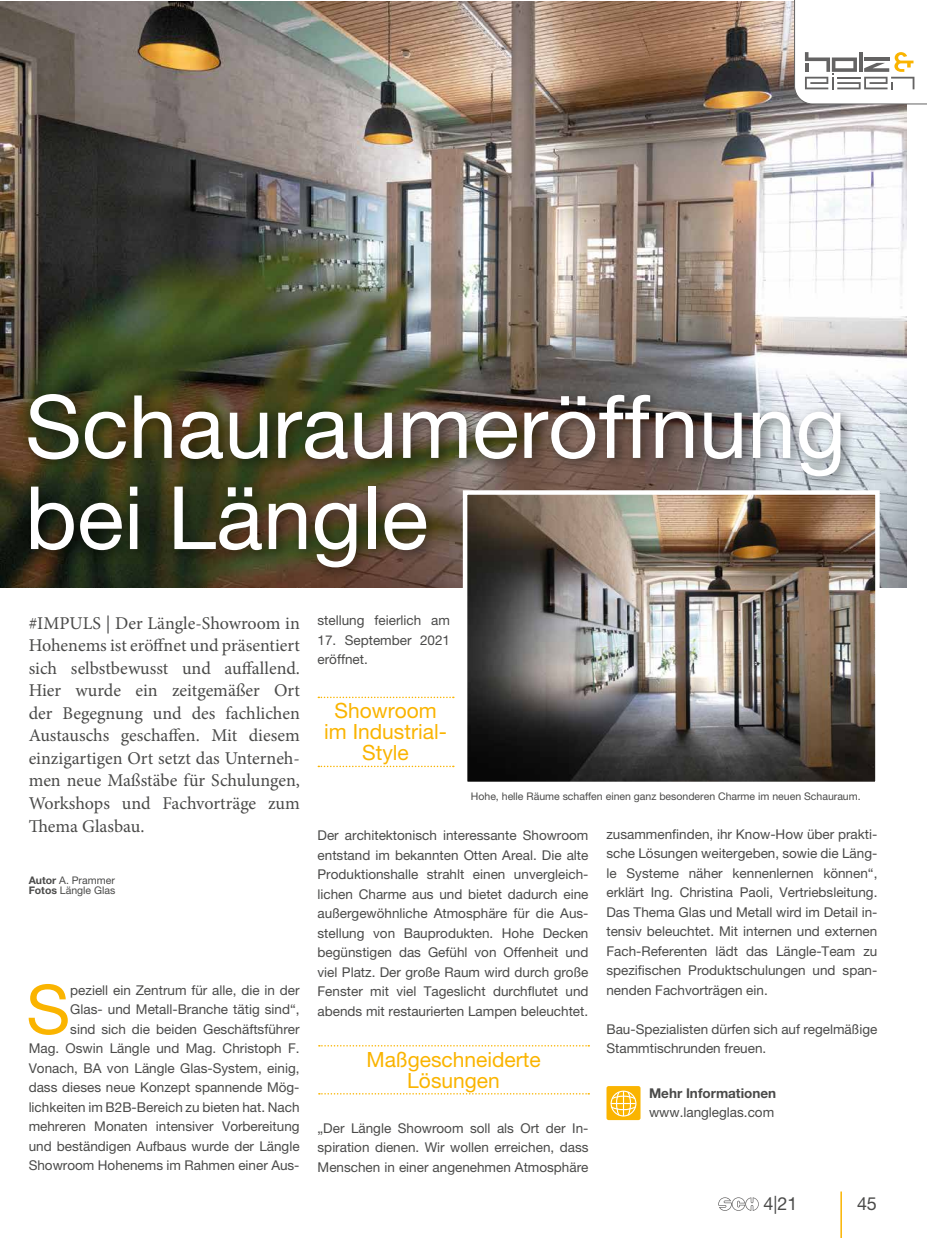
<style>
.page{position:relative;width:927px;height:1238px;background:#fff}
.page>*{position:absolute;margin:0;border:0;box-sizing:border-box;transform-origin:0 0}
.t1{font:87.45px/91.1px "Helvetica Neue LT Pro";color:#fff}
.t2{font:68.1px "Helvetica Neue LT Pro";color:#fab400}
.t3{font:21px/21px "Helvetica Neue LT Pro";color:#fab400;text-align:center}
.t4{font:18px/22.5px "Minion Pro";letter-spacing:-.005em;color:#4a4a49;text-align:justify}
.t5{font:18px "Helvetica Neue LT Pro";color:#4a4a49}
.t6{font:13.5px/19.5px "Helvetica Neue LT Pro";color:#4a4a49;text-align:justify}
.t7{font:700 13.5px "Helvetica Neue LT Pro";color:#4a4a49}
.t8{font:10.5px/10.5px "Helvetica Neue LT Pro";color:#4a4a49}
.s1{font-weight:700}
</style>
<div class="page">
<img style="left:0;top:1px;width:907px;height:587px">
<div style="left:21px;top:386px;width:834px;height:196px;background:#000;opacity:.5"></div>
<img style="left:468px;top:495px;width:407px;height:286px">
<div style="left:463px;top:490px;width:417px;height:296px;border:4px solid #fff"></div>
<svg style="left:318px;top:696px;width:136px;height:2px"></svg>
<svg style="left:318px;top:765px;width:136px;height:2px"></svg>
<svg style="left:319px;top:1045px;width:270px;height:1px"></svg>
<svg style="left:319px;top:1093px;width:270px;height:1px"></svg>
<div style="left:606px;top:1085px;width:34px;height:34px;background:#fab400;border-radius:2px"></div>
<svg style="left:610px;top:1090px;width:27px;height:26px"></svg>
<hr style="left:840px;top:1191px;width:2px;height:46px;background:#fab400">
<svg style="left:718px;top:1197px;width:41px;height:13px"></svg>
<svg style="left:794px;top:0;width:133px;height:105px"></svg>
<h1 class="t1" style="left:25px;top:380px;width:822px">Schauraumeröffnung bei Längle</h1>
<p class="t4" style="left:29px;top:612px;width:273px">#IMPULS | Der Längle-Showroom in Hohenems ist eröffnet und präsentiert sich selbstbewusst und auffallend.<br>Hier wurde ein zeitgemäßer Ort der Begegnung und des fachlichen Austauschs geschaffen. Mit diesem einzigartigen Ort setzt das Unterneh&shy;men neue Maßstäbe für Schulungen, Workshops und Fachvorträge zum Thema Glasbau.</p>
<p class="t8" style="left:29px;top:874px;width:88px"><span class="s1">Autor</span> A. Prammer<br><span class="s1">Fotos</span> Längle Glas</p>
<h2 class="t2" style="left:26px;top:968px;width:46px">S</h2>
<p class="t6" style="left:29px;top:979px;width:272px;text-align:right">peziell ein Zentrum für alle, die in der<br>Glas- und Metall-Branche tätig sind“,<br>sind sich die beiden Geschäftsführer<br>Mag. Oswin Längle und Mag. Christoph F.<br>Vonach, BA von Längle Glas-System, einig, dass dieses neue Konzept spannende Mög&shy;lichkeiten im B2B-Bereich zu bieten hat. Nach mehreren Monaten intensiver Vorbereitung und beständigen Aufbaus wurde der Längle Showroom Hohenems im Rahmen einer Aus-</p>
<p class="t6" style="left:318px;top:610px;width:134px">stellung feierlich am</p>
<p class="t6" style="left:318px;top:630px;width:134px">17. September 2021 eröffnet.</p>
<h3 class="t3" style="left:324px;top:700px;width:124px">Showroom im Industrial-<br>Style</h3>
<p class="t8" style="left:471px;top:790px;width:391px">Hohe, helle Räume schaffen einen ganz besonderen Charme im neuen Schauraum.</p>
<p class="t6" style="left:318px;top:825px;width:272px">Der architektonisch interessante Showroom entstand im bekannten Otten Areal. Die alte Produktionshalle strahlt einen unvergleich&shy;lichen Charme aus und bietet dadurch eine außergewöhnliche Atmosphäre für die Aus&shy;stellung von Bauprodukten. Hohe Decken begünstigen das Gefühl von Offenheit und viel Platz. Der große Raum wird durch große Fenster mit viel Tageslicht durchflutet und abends mit restaurierten Lampen beleuchtet.</p>
<h3 class="t3" style="left:366px;top:1048px;width:176px">Maßgeschneiderte<br>Lösungen</h3>
<p class="t6" style="left:318px;top:1117px;width:272px">„Der Längle Showroom soll als Ort der In&shy;spiration dienen. Wir wollen erreichen, dass Menschen in einer angenehmen Atmosphäre</p>
<p class="t6" style="left:606px;top:823px;width:272px">zusammenfinden, ihr Know-How über prakti&shy;sche Lösungen weitergeben, sowie die Läng&shy;le Systeme näher kennenlernen können“, erklärt Ing. Christina Paoli, Vertriebsleitung.<br>Das Thema Glas und Metall wird im Detail in&shy;tensiv beleuchtet. Mit internen und externen Fach-Referenten lädt das Längle-Team zu spezifischen Produktschulungen und span&shy;nenden Fachvorträgen ein.</p>
<p class="t6" style="left:606px;top:1018px;width:272px">Bau-Spezialisten dürfen sich auf regelmäßige<br>Stammtischrunden freuen.</p>
<p class="t7" style="left:649px;top:1084px;width:129px">Mehr Informationen</p>
<p class="t6" style="left:649px;top:1102px;width:127px">www.langleglas.com</p>
<h3 class="t5" style="left:763px;top:1193px;width:36px">4|21</h3>
<h3 class="t5" style="left:857px;top:1193px;width:21px">45</h3>
</div>
